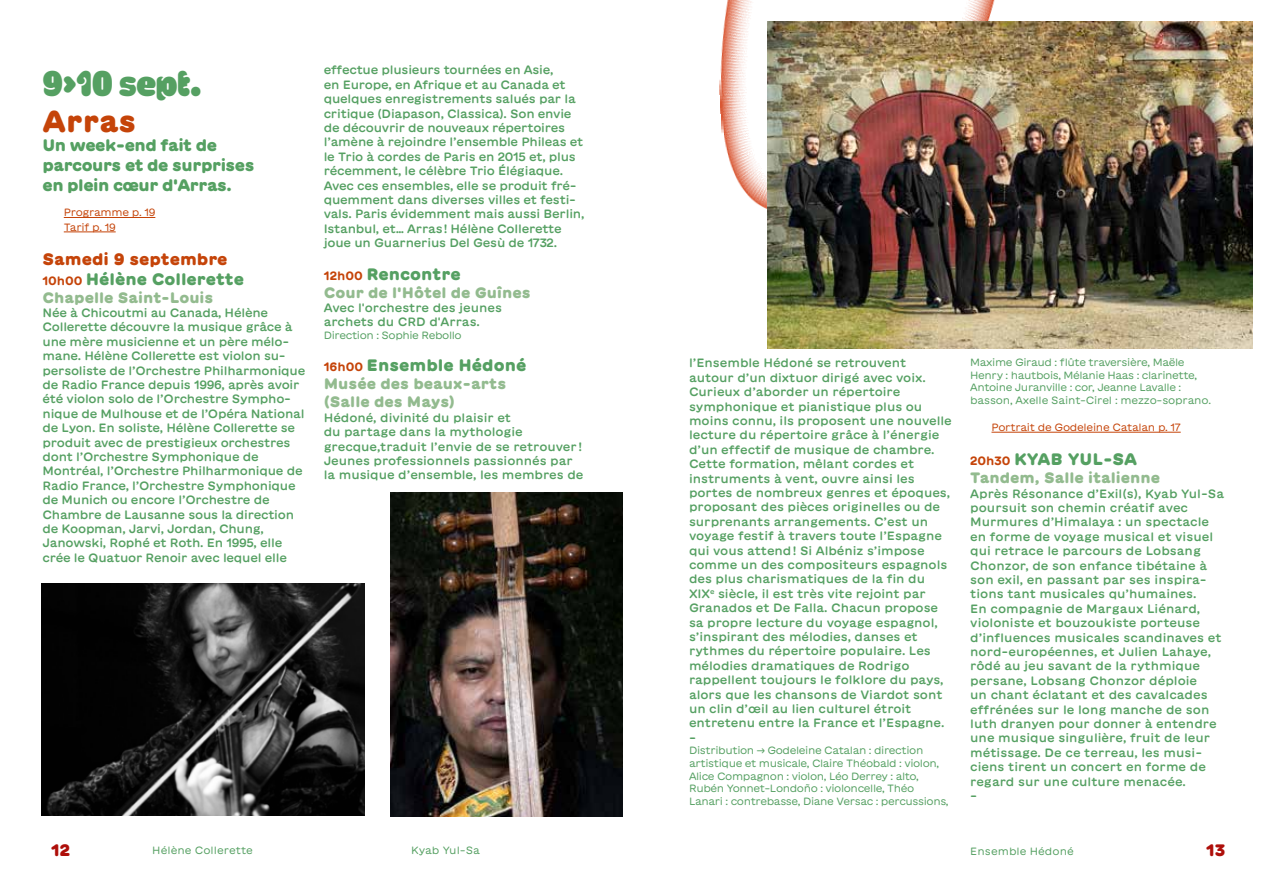
<style>
.page{position:relative;width:1276px;height:893px;background:#fff}
.page>*{position:absolute;margin:0;border:0;box-sizing:border-box;transform-origin:0 0}
.t1{font:36px "GT Maru Mega Mini";color:#55a062}
.t2{font:900 30px "GT Maru";color:#c54409}
.t3{font:900 16.5px/19.8px "GT Maru";letter-spacing:-.03em;color:#55a062}
.t4{font:900 16.5px "GT Maru";color:#55a062}
.t5{font:900 16.5px/19.8px "GT Maru";color:#c54409}
.t6{font:900 16.5px "GT Maru";color:#ae0f0a}
.t7{font:900 15px/18px "GT Maru";color:#93bb8f}
.t8{font:500 12px/14.4px "GT Maru";letter-spacing:-.005em;color:#55a062}
.t9{font:10.5px/12.6px "GT Maru";letter-spacing:-.04em;color:#55a062}
.t10{font:10.5px/14.4px "GT Maru";letter-spacing:-.03em;color:#c54409}
.t11{font:10.5px "GT Maru";color:#55a062}
.t12{font:10.5px "GT Maru";letter-spacing:-.005em;color:#55a062}
.s1{font-weight:700;font-size:12px}
.s2{color:#55a062}
.s3{font-weight:700;font-size:12px;color:#c54409}
</style>
<div class="page">
<img style="left:719px;top:0;width:276px;height:209px">
<img style="left:41px;top:583px;width:324px;height:232px">
<img style="left:390px;top:493px;width:232px;height:323px">
<hr style="left:64px;top:217px;width:91px;height:1px;background:#c54409">
<hr style="left:64px;top:232px;width:52px;height:1px;background:#c54409">
<hr style="left:991px;top:432px;width:189px;height:1px;background:#c54409">
<img style="left:767px;top:21px;width:486px;height:327px">
<h1 class="t1" style="left:43px;top:62px;width:160px">9&gt;10 sept.</h1>
<h2 class="t2" style="left:43px;top:102px;width:95px">Arras</h2>
<h3 class="t3" style="left:43px;top:136px;width:213px">Un week-end fait de parcours et de surprises en plein cœur d'Arras.</h3>
<p class="t10" style="left:64px;top:205px;width:93px">Programme p. 19<br>Tarif p. 19</p>
<h3 class="t5" style="left:43px;top:249px;width:203px">Samedi 9 septembre<br><span class="s1">10h00</span> <span class="s2">Hélène Collerette</span></h3>
<p class="t7" style="left:43px;top:288px;width:172px">Chapelle Saint-Louis</p>
<p class="t8" style="left:43px;top:305px;width:264px">Née à Chicoutmi au Canada, Hélène Collerette découvre la musique grâce à une mère musicienne et un père mélo&shy;mane. Hélène Collerette est violon su&shy;persoliste de l’Orchestre Philharmonique de Radio France depuis 1996, après avoir été violon solo de l’Orchestre Sympho&shy;nique de Mulhouse et de l’Opéra National de Lyon. En soliste, Hélène Collerette se produit avec de prestigieux orchestres dont l’Orchestre Symphonique de Montréal, l’Orchestre Philharmonique de Radio France, l’Orchestre Symphonique de Munich ou encore l’Orchestre de Chambre de Lausanne sous la direction de Koopman, Jarvi, Jordan, Chung, Janowski, Rophé et Roth. En 1995, elle crée le Quatuor Renoir avec lequel elle</p>
<p class="t8" style="left:324px;top:63px;width:262px">effectue plusieurs tournées en Asie,<br>en Europe, en Afrique et au Canada et quelques enregistrements salués par la critique (Diapason, Classica). Son envie de découvrir de nouveaux répertoires l’amène à rejoindre l’ensemble Phileas et le Trio à cordes de Paris en 2015 et, plus récemment, le célèbre Trio Élégiaque.<br>Avec ces ensembles, elle se produit fré&shy;quemment dans diverses villes et festi&shy;vals. Paris évidemment mais aussi Berlin, Istanbul, et… Arras ! Hélène Collerette joue un Guarnerius Del Gesù de 1732.</p>
<h3 class="t4" style="left:324px;top:264px;width:138px"><span class="s3">12h00</span> Rencontre</h3>
<p class="t7" style="left:324px;top:283px;width:208px">Cour de l'Hôtel de Guînes</p>
<p class="t8" style="left:324px;top:300px;width:180px">Avec l'orchestre des jeunes archets du CRD d'Arras.</p>
<p class="t9" style="left:324px;top:329px;width:140px">Direction : Sophie Rebollo</p>
<h3 class="t4" style="left:324px;top:355px;width:204px"><span class="s3">16h00</span> Ensemble Hédoné</h3>
<p class="t7" style="left:324px;top:375px;width:184px">Musée des beaux-arts (Salle des Mays)</p>
<p class="t8" style="left:324px;top:410px;width:261px">Hédoné, divinité du plaisir et<br>du partage dans la mythologie grecque,traduit l’envie de se retrouver !<br>Jeunes professionnels passionnés par la musique d’ensemble, les membres de</p>
<p class="t8" style="left:689px;top:356px;width:264px">l’Ensemble Hédoné se retrouvent autour d’un dixtuor dirigé avec voix.<br>Curieux d’aborder un répertoire symphonique et pianistique plus ou moins connu, ils proposent une nouvelle lecture du répertoire grâce à l’énergie d’un effectif de musique de chambre.<br>Cette formation, mêlant cordes et instruments à vent, ouvre ainsi les portes de nombreux genres et époques, proposant des pièces originelles ou de surprenants arrangements. C’est un voyage festif à travers toute l’Espagne qui vous attend ! Si Albéniz s’impose comme un des compositeurs espagnols des plus charismatiques de la fin du XIX<sup>e</sup> siècle, il est très vite rejoint par Granados et De Falla. Chacun propose sa propre lecture du voyage espagnol, s’inspirant des mélodies, danses et rythmes du répertoire populaire. Les mélodies dramatiques de Rodrigo rappellent toujours le folklore du pays, alors que les chansons de Viardot sont un clin d’œil au lien culturel étroit entretenu entre la France et l’Espagne. –</p>
<p class="t9" style="left:689px;top:744px;width:261px">Distribution → Godeleine Catalan : direction artistique et musicale, Claire Théobald : violon, Alice Compagnon : violon, Léo Derrey : alto, Rubén Yonnet-Londoño : violoncelle, Théo Lanari : contrebasse, Diane Versac : percussions,</p>
<p class="t9" style="left:970px;top:356px;width:242px">Maxime Giraud : flûte traversière, Maële Henry : hautbois, Mélanie Haas : clarinette, Antoine Juranville : cor, Jeanne Lavalle : basson, Axelle Saint-Cirel : mezzo-soprano.</p>
<p class="t10" style="left:991px;top:420px;width:191px">Portrait de Godeleine Catalan p. 17</p>
<h3 class="t4" style="left:970px;top:449px;width:169px"><span class="s3">20h30</span> KYAB YUL-SA</h3>
<p class="t7" style="left:970px;top:469px;width:191px">Tandem, Salle italienne</p>
<p class="t8" style="left:970px;top:486px;width:255px">Après Résonance d’Exil(s), Kyab Yul-Sa poursuit son chemin créatif avec Murmures d’Himalaya : un spectacle en forme de voyage musical et visuel qui retrace le parcours de Lobsang Chonzor, de son enfance tibétaine à son exil, en passant par ses inspira&shy;tions tant musicales qu’humaines.<br>En compagnie de Margaux Liénard, violoniste et bouzoukiste porteuse d’influences musicales scandinaves et nord-européennes, et Julien Lahaye, rôdé au jeu savant de la rythmique persane, Lobsang Chonzor déploie<br>un chant éclatant et des cavalcades effrénées sur le long manche de son luth dranyen pour donner à entendre une musique singulière, fruit de leur métissage. De ce terreau, les musi&shy;ciens tirent un concert en forme de regard sur une culture menacée.<br>–</p>
<h3 class="t6" style="left:51px;top:840px;width:21px">12</h3>
<h3 class="t6" style="left:1206px;top:840px;width:20px">13</h3>
<p class="t11" style="left:152px;top:844px;width:102px">Hélène Collerette</p>
<p class="t12" style="left:411px;top:844px;width:70px">Kyab Yul-Sa</p>
<p class="t11" style="left:970px;top:845px;width:105px">Ensemble Hédoné</p>
</div>
